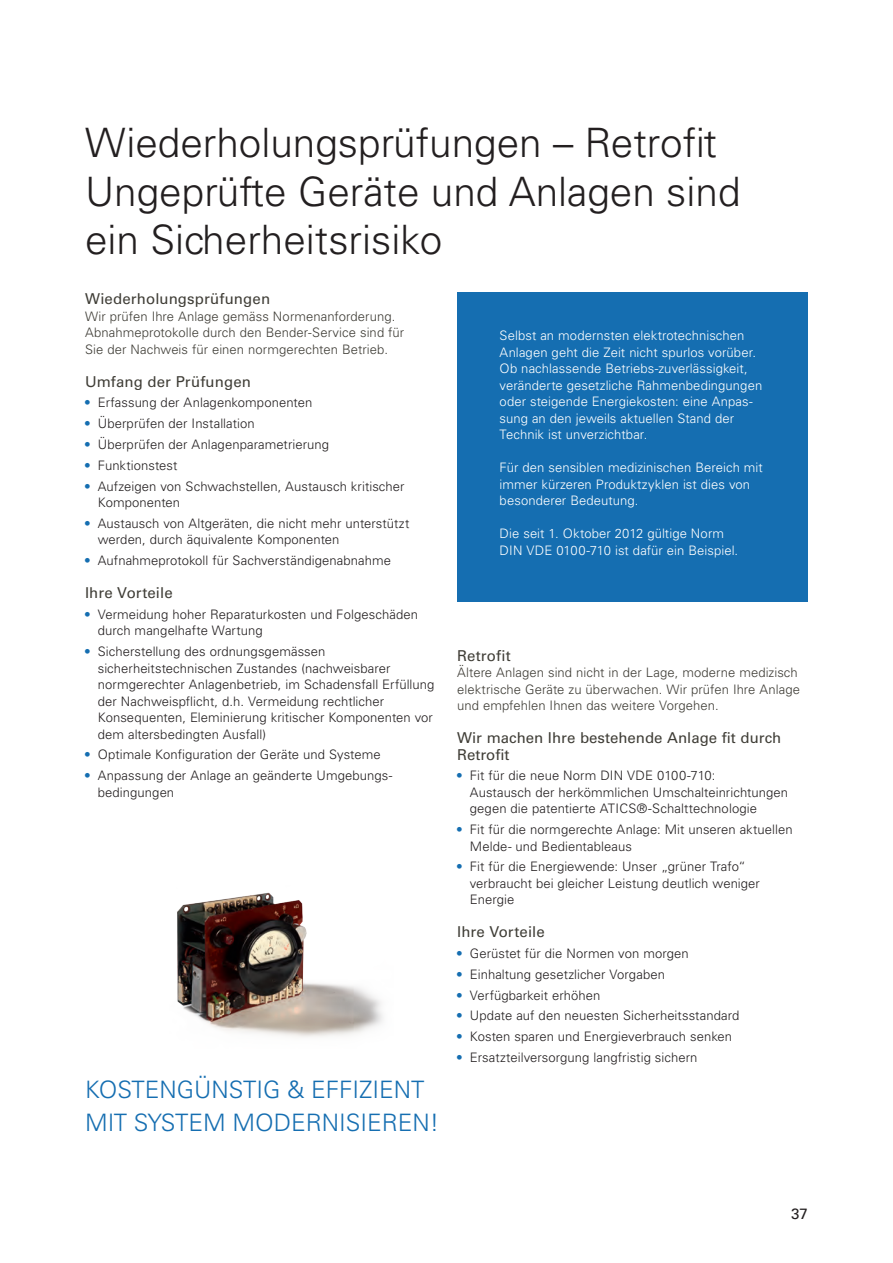
<style>
.page{position:relative;width:893px;height:1263px;background:#fff}
.page>*{position:absolute;margin:0;border:0;box-sizing:border-box;transform-origin:0 0}
.t1{font:300 40.5px/48.6px "Univers LT Std";color:#231f20}
.t2{font:300 24px/33px "Univers LT Std";color:#156eb1}
.t3{font:15px/16.5px "Univers LT Std";color:#3f3d36}
.t4{font:15px "Univers LT Std";color:#231f20}
.t5{font:300 13.05px/16.5px "Univers LT Std";letter-spacing:.005em;color:#231f20}
.t6{font:300 13.05px/16.5px "Univers LT Std";letter-spacing:.005em;color:#fff}
.t7{font:300 13.05px/16.5px "Univers LT Std";letter-spacing:.005em;color:#3f3d36}
.s1{font-weight:400;color:#156eb1}
</style>
<div class="page">
<img style="left:177px;top:892px;width:206px;height:145px">
<div style="left:457px;top:293px;width:351px;height:309px;background:#156eb1"></div>
<h1 class="t1" style="left:85px;top:118px;width:657px">Wiederholungsprüfungen – Retrofit<br>Ungeprüfte Geräte und Anlagen sind ein Sicherheitsrisiko</h1>
<p class="t3" style="left:85px;top:291px;width:187px">Wiederholungsprüfungen</p>
<p class="t7" style="left:85px;top:308px;width:321px">Wir prüfen Ihre Anlage gemäss Normenanforderung.<br>Abnahmeprotokolle durch den Bender-Service sind für<br>Sie der Nachweis für einen normgerechten Betrieb.</p>
<p class="t3" style="left:85px;top:373px;width:167px">Umfang der Prüfungen</p>
<p class="t5" style="left:85px;top:395px;width:229px"><span class="s1">•</span> Erfassung der Anlagenkomponenten</p>
<p class="t5" style="left:85px;top:415px;width:171px"><span class="s1">•</span> Überprüfen der Installation</p>
<p class="t5" style="left:85px;top:436px;width:246px"><span class="s1">•</span> Überprüfen der Anlagenparametrierung</p>
<p class="t5" style="left:85px;top:457px;width:94px"><span class="s1">•</span> Funktionstest</p>
<p class="t5" style="left:98px;top:478px;width:308px;text-indent:-13px"><span class="s1">•</span> Aufzeigen von Schwachstellen, Austausch kritischer<br>Komponenten</p>
<p class="t5" style="left:98px;top:515px;width:313px;text-indent:-13px"><span class="s1">•</span> Austausch von Altgeräten, die nicht mehr unterstützt werden, durch äquivalente Komponenten</p>
<p class="t5" style="left:85px;top:552px;width:307px"><span class="s1">•</span> Aufnahmeprotokoll für Sachverständigenabnahme</p>
<p class="t3" style="left:85px;top:584px;width:89px">Ihre Vorteile</p>
<p class="t5" style="left:98px;top:606px;width:322px;text-indent:-13px"><span class="s1">•</span> Vermeidung hoher Reparaturkosten und Folgeschäden durch mangelhafte Wartung</p>
<p class="t5" style="left:98px;top:643px;width:338px;text-indent:-13px"><span class="s1">•</span> Sicherstellung des ordnungsgemässen sicherheitstechnischen Zustandes (nachweisbarer normgerechter Anlagenbetrieb, im Schadensfall Erfüllung der Nachweispflicht, d.h. Vermeidung rechtlicher Konsequenten, Eleminierung kritischer Komponenten vor dem altersbedingten Ausfall)</p>
<p class="t5" style="left:85px;top:746px;width:297px"><span class="s1">•</span> Optimale Konfiguration der Geräte und Systeme</p>
<p class="t5" style="left:98px;top:767px;width:296px;text-indent:-13px"><span class="s1">•</span> Anpassung der Anlage an geänderte Umgebungs&shy;bedingungen</p>
<p class="t6" style="left:500px;top:327px;width:264px">Selbst an modernsten elektrotechnischen Anlagen geht die Zeit nicht spurlos vorüber.<br>Ob nachlassende Betriebs-zuverlässigkeit, veränderte gesetzliche Rahmenbedingungen oder steigende Energiekosten: eine Anpas&shy;sung an den jeweils aktuellen Stand der Technik ist unverzichtbar.</p>
<p class="t6" style="left:500px;top:459px;width:265px">Für den sensiblen medizinischen Bereich mit immer kürzeren Produktzyklen ist dies von besonderer Bedeutung.</p>
<p class="t6" style="left:500px;top:525px;width:240px">Die seit 1. Oktober 2012 gültige Norm<br>DIN VDE 0100-710 ist dafür ein Beispiel.</p>
<p class="t3" style="left:457px;top:647px;width:55px">Retrofit</p>
<p class="t7" style="left:457px;top:664px;width:344px">Ältere Anlagen sind nicht in der Lage, moderne medizisch elektrische Geräte zu überwachen. Wir prüfen Ihre Anlage und empfehlen Ihnen das weitere Vorgehen.</p>
<p class="t3" style="left:457px;top:730px;width:326px">Wir machen Ihre bestehende Anlage fit durch<br>Retrofit</p>
<p class="t5" style="left:470px;top:767px;width:320px;text-indent:-13px"><span class="s1">•</span> Fit für die neue Norm DIN VDE 0100-710:<br>Austausch der herkömmlichen Umschalteinrichtungen gegen die patentierte ATICS®-Schalttechnologie</p>
<p class="t5" style="left:470px;top:821px;width:324px;text-indent:-13px"><span class="s1">•</span> Fit für die normgerechte Anlage: Mit unseren aktuellen<br>Melde- und Bedientableaus</p>
<p class="t5" style="left:470px;top:858px;width:292px;text-indent:-13px"><span class="s1">•</span> Fit für die Energiewende: Unser „grüner Trafo“ verbraucht bei gleicher Leistung deutlich weniger<br>Energie</p>
<p class="t3" style="left:457px;top:924px;width:89px">Ihre Vorteile</p>
<p class="t5" style="left:457px;top:945px;width:233px"><span class="s1">•</span> Gerüstet für die Normen von morgen</p>
<p class="t5" style="left:457px;top:966px;width:209px"><span class="s1">•</span> Einhaltung gesetzlicher Vorgaben</p>
<p class="t5" style="left:457px;top:987px;width:145px"><span class="s1">•</span> Verfügbarkeit erhöhen</p>
<p class="t5" style="left:457px;top:1007px;width:284px"><span class="s1">•</span> Update auf den neuesten Sicherheitsstandard</p>
<p class="t5" style="left:457px;top:1028px;width:277px"><span class="s1">•</span> Kosten sparen und Energieverbrauch senken</p>
<p class="t5" style="left:457px;top:1049px;width:242px"><span class="s1">•</span> Ersatzteilversorgung langfristig sichern</p>
<h2 class="t2" style="left:85px;top:1072px;width:355px">KOSTENGÜNSTIG &amp; EFFIZIENT<br>MIT SYSTEM MODERNISIEREN!</h2>
<p class="t4" style="left:791px;top:1205px;width:18px">37</p>
</div>
